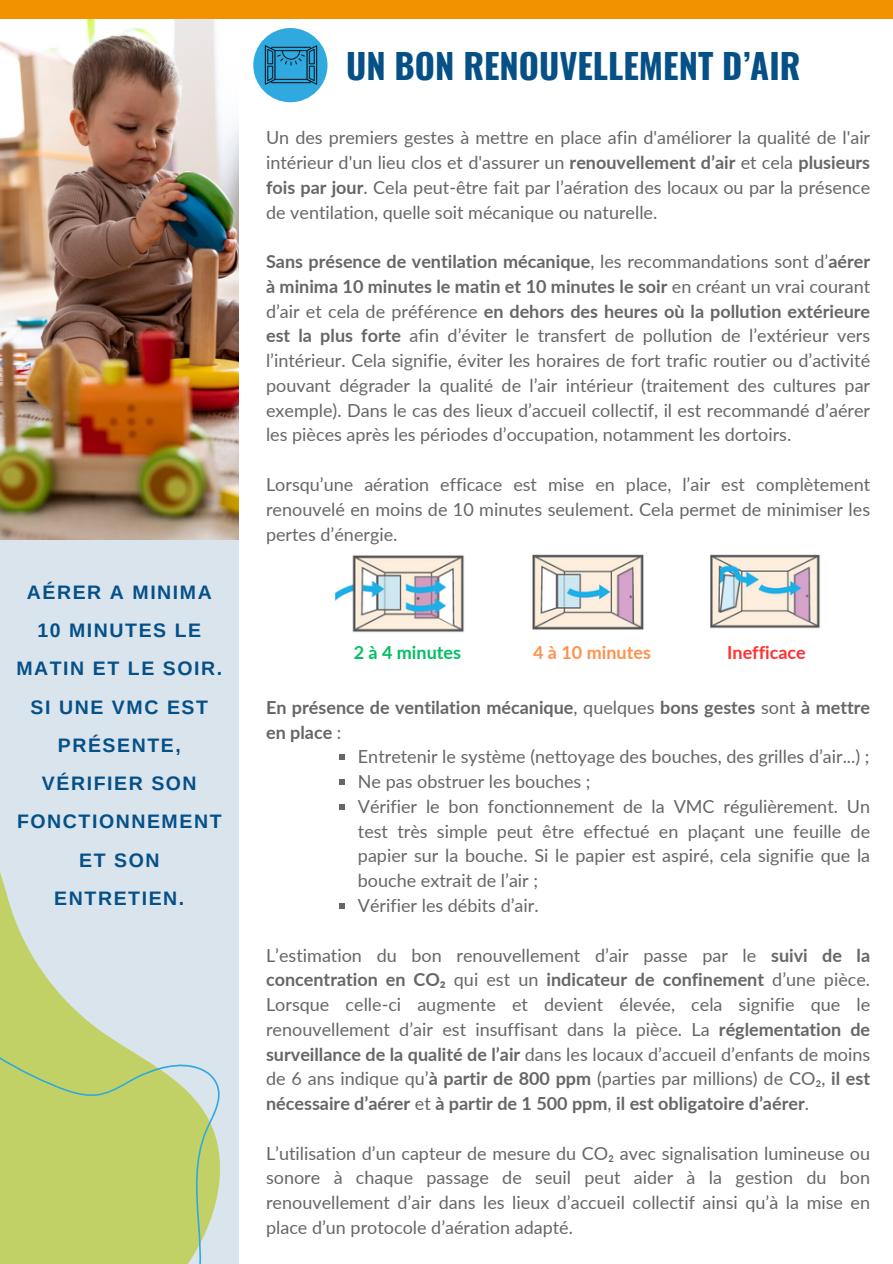
<style>
.page{position:relative;width:893px;height:1264px;background:#fff}
.page>*{position:absolute;margin:0;border:0;box-sizing:border-box;transform-origin:0 0}
.t1{font:700 34.5px "Oswald";color:#055087}
.t2{font:700 19.5px/38.2px "Arimo";letter-spacing:.08em;color:#055087;text-align:center}
.t3{font:18px/24.8px "Lato";color:#666;text-align:justify}
.t4{font:700 18px/24.8px "Lato";color:#666}
.t5{font:700 18px "Lato";color:#ff914d}
.t6{font:700 18px "Lato";color:#00bf63}
.t7{font:700 18px "Lato";color:#ff3131}
.s1{font-weight:700}
.s2{font-weight:400}
</style>
<div class="page">
<div style="left:0;top:0;width:892px;height:19px;background:#f29200"></div>
<svg style="left:0;top:425px;width:345px;height:838px;fill:#d9e4ed"></svg>
<svg style="left:0;top:978px;width:238px;height:285px;background:#c6d58d"></svg>
<div style="left:253px;top:28px;width:74px;height:74px;background:#2fa9e0;border-radius:50%"></div>
<img style="left:262px;top:36px;width:57px;height:58px">
<img style="left:0;top:19px;width:238px;height:520px">
<svg style="left:339px;top:754px;width:6px;height:6px"></svg>
<svg style="left:339px;top:779px;width:6px;height:5px"></svg>
<svg style="left:339px;top:804px;width:6px;height:5px"></svg>
<svg style="left:339px;top:903px;width:6px;height:5px"></svg>
<img style="left:334px;top:554px;width:130px;height:79px">
<img style="left:532px;top:554px;width:112px;height:76px">
<img style="left:711px;top:554px;width:109px;height:75px">
<p class="t2" style="left:16px;top:573px;width:207px">AÉRER A MINIMA<br>10 MINUTES LE<br>MATIN ET LE SOIR.</p>
<p class="t2" style="left:17px;top:687px;width:206px">SI UNE VMC EST<br>PRÉSENTE,<br>VÉRIFIER SON<br>FONCTIONNEMENT<br>ET SON<br>ENTRETIEN.</p>
<p class="t1" style="left:346px;top:39px;width:455px">UN BON RENOUVELLEMENT D’AIR</p>
<p class="t3" style="left:266px;top:125px;width:605px">Un des premiers gestes à mettre en place afin d'améliorer la qualité de l'air intérieur d'un lieu clos et d'assurer un <span class="s1">renouvellement d’air</span> et cela <span class="s1">plusieurs fois par jour</span>. Cela peut-être fait par l’aération des locaux ou par la présence de ventilation, quelle soit mécanique ou naturelle.</p>
<p class="t3" style="left:266px;top:249px;width:605px"><span class="s1">Sans présence de ventilation mécanique</span>, les recommandations sont d’<span class="s1">aérer à minima 10 minutes le matin et 10 minutes le soir</span> en créant un vrai courant d’air et cela de préférence <span class="s1">en dehors des heures où la pollution extérieure est la plus forte</span> afin d’éviter le transfert de pollution de l’extérieur vers l’intérieur. Cela signifie, éviter les horaires de fort trafic routier ou d’activité pouvant dégrader la qualité de l’air intérieur (traitement des cultures par exemple). Dans le cas des lieux d’accueil collectif, il est recommandé d’aérer les pièces après les périodes d’occupation, notamment les dortoirs.</p>
<p class="t3" style="left:266px;top:471px;width:605px">Lorsqu’une aération efficace est mise en place, l’air est complètement renouvelé en moins de 10 minutes seulement. Cela permet de minimiser les pertes d’énergie.</p>
<p class="t6" style="left:353px;top:641px;width:109px">2 à 4 minutes</p>
<p class="t5" style="left:533px;top:641px;width:119px">4 à 10 minutes</p>
<p class="t7" style="left:727px;top:641px;width:80px">Inefficace</p>
<p class="t4" style="left:266px;top:694px;width:605px">En présence de ventilation mécanique<span class="s2">, quelques</span> bons gestes <span class="s2">sont</span> à mettre en place <span class="s2">:</span></p>
<p class="t3" style="left:358px;top:744px;width:513px">Entretenir le système (nettoyage des bouches, des grilles d’air...) ;</p>
<p class="t3" style="left:358px;top:768px;width:234px">Ne pas obstruer les bouches ;</p>
<p class="t3" style="left:358px;top:793px;width:513px">Vérifier le bon fonctionnement de la VMC régulièrement. Un test très simple peut être effectué en plaçant une feuille de papier sur la bouche. Si le papier est aspiré, cela signifie que la bouche extrait de l’air ;</p>
<p class="t3" style="left:358px;top:892px;width:182px">Vérifier les débits d’air.</p>
<p class="t3" style="left:266px;top:942px;width:605px">L’estimation du bon renouvellement d’air passe par le <span class="s1">suivi de la concentration en CO₂</span> qui est un <span class="s1">indicateur de confinement</span> d’une pièce.<br>Lorsque celle-ci augmente et devient élevée, cela signifie que le renouvellement d’air est insuffisant dans la pièce. La <span class="s1">réglementation de surveillance de la qualité de l’air</span> dans les locaux d’accueil d’enfants de moins de 6 ans indique qu’<span class="s1">à partir de 800 ppm</span> (parties par millions) de CO₂, <span class="s1">il est nécessaire d’aérer</span> et <span class="s1">à partir de 1 500 ppm</span>, <span class="s1">il est obligatoire d’aérer</span>.</p>
<p class="t3" style="left:266px;top:1140px;width:605px">L’utilisation d’un capteur de mesure du CO₂ avec signalisation lumineuse ou sonore à chaque passage de seuil peut aider à la gestion du bon renouvellement d’air dans les lieux d’accueil collectif ainsi qu’à la mise en place d’un protocole d’aération adapté.</p>
</div>
